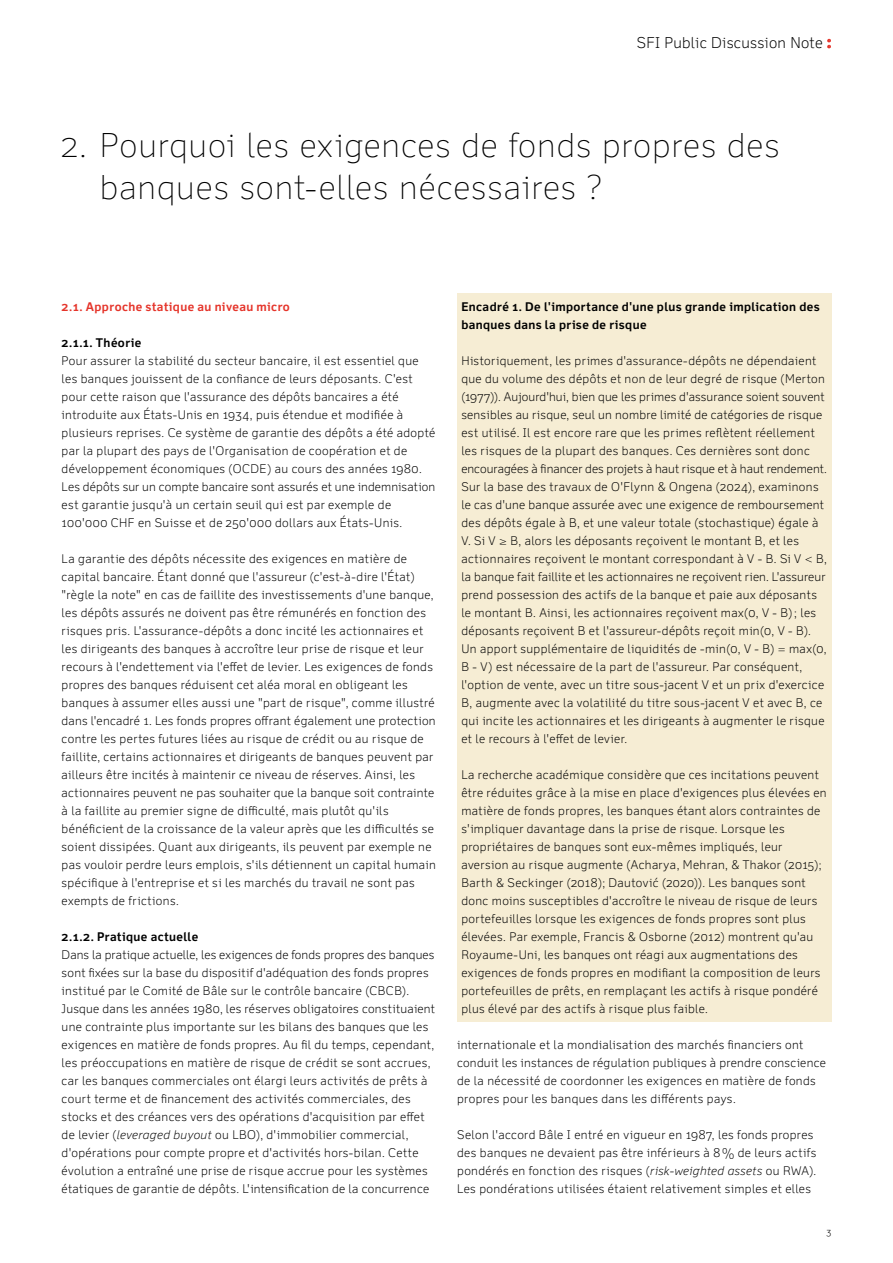
<style>
.page{position:relative;width:893px;height:1263px;background:#fff}
.page>*{position:absolute;margin:0;border:0;box-sizing:border-box;transform-origin:0 0}
.t1{font:100 33px/42px "Felbridge Pro";letter-spacing:.03em;color:#000}
.t2{font:300 15px "Felbridge Pro";letter-spacing:.02em;color:#000}
.t3{font:300 12px/18px "Felbridge Pro";letter-spacing:.03em;color:#000}
.t4{font:700 12px/18px "Felbridge Pro";letter-spacing:.035em;color:#000}
.t5{font:700 12px "Felbridge Pro";letter-spacing:.035em;color:#e5342a}
.t6{font:300 9px "Felbridge Pro";color:#000}
.s1{font-weight:700;font-size:16.5px;color:#e5342a}
.s2{font-style:italic}
</style>
<div class="page">
<div style="left:457px;top:293px;width:374px;height:728px;background:#f6edd4"></div>
<p class="t2" style="left:637px;top:34px;width:196px">SFI Public Discussion Note <span class="s1">:</span></p>
<h1 class="t1" style="left:100px;top:124px;width:681px;text-indent:-38px">2. Pourquoi les exigences de fonds propres des banques sont-elles nécessaires ?</h1>
<p class="t5" style="left:62px;top:299px;width:230px">2.1. Approche statique au niveau micro</p>
<p class="t4" style="left:62px;top:334px;width:81px">2.1.1. Théorie</p>
<p class="t3" style="left:62px;top:351px;width:375px">Pour assurer la stabilité du secteur bancaire, il est essentiel que les banques jouissent de la confiance de leurs déposants. C'est pour cette raison que l'assurance des dépôts bancaires a été introduite aux États-Unis en 1934, puis étendue et modifiée à plusieurs reprises. Ce système de garantie des dépôts a été adopté par la plupart des pays de l'Organisation de coopération et de développement économiques (OCDE) au cours des années 1980.<br>Les dépôts sur un compte bancaire sont assurés et une indemnisation est garantie jusqu'à un certain seuil qui est par exemple de 100'000 CHF en Suisse et de 250'000 dollars aux États-Unis.</p>
<p class="t3" style="left:62px;top:549px;width:376px">La garantie des dépôts nécessite des exigences en matière de capital bancaire. Étant donné que l'assureur (c'est-à-dire l'État) "règle la note" en cas de faillite des investissements d'une banque, les dépôts assurés ne doivent pas être rémunérés en fonction des risques pris. L'assurance-dépôts a donc incité les actionnaires et les dirigeants des banques à accroître leur prise de risque et leur recours à l'endettement via l'effet de levier. Les exigences de fonds propres des banques réduisent cet aléa moral en obligeant les banques à assumer elles aussi une "part de risque", comme illustré dans l'encadré 1. Les fonds propres offrant également une protection contre les pertes futures liées au risque de crédit ou au risque de faillite, certains actionnaires et dirigeants de banques peuvent par ailleurs être incités à maintenir ce niveau de réserves. Ainsi, les actionnaires peuvent ne pas souhaiter que la banque soit contrainte à la faillite au premier signe de difficulté, mais plutôt qu'ils bénéficient de la croissance de la valeur après que les difficultés se soient dissipées. Quant aux dirigeants, ils peuvent par exemple ne pas vouloir perdre leurs emplois, s'ils détiennent un capital humain spécifique à l'entreprise et si les marchés du travail ne sont pas exempts de frictions.</p>
<p class="t4" style="left:62px;top:928px;width:138px">2.1.2. Pratique actuelle</p>
<p class="t3" style="left:62px;top:945px;width:375px">Dans la pratique actuelle, les exigences de fonds propres des banques sont fixées sur la base du dispositif d'adéquation des fonds propres institué par le Comité de Bâle sur le contrôle bancaire (CBCB).<br>Jusque dans les années 1980, les réserves obligatoires constituaient une contrainte plus importante sur les bilans des banques que les exigences en matière de fonds propres. Au fil du temps, cependant, les préoccupations en matière de risque de crédit se sont accrues, car les banques commerciales ont élargi leurs activités de prêts à court terme et de financement des activités commerciales, des stocks et des créances vers des opérations d'acquisition par effet de levier (<span class="s2">leveraged buyout</span> ou LBO), d'immobilier commercial, d'opérations pour compte propre et d'activités hors-bilan. Cette évolution a entraîné une prise de risque accrue pour les systèmes étatiques de garantie de dépôts. L'intensification de la concurrence</p>
<p class="t4" style="left:461px;top:298px;width:360px">Encadré 1. De l'importance d'une plus grande implication des banques dans la prise de risque</p>
<p class="t3" style="left:461px;top:351px;width:367px">Historiquement, les primes d'assurance-dépôts ne dépendaient que du volume des dépôts et non de leur degré de risque (Merton (1977)). Aujourd'hui, bien que les primes d'assurance soient souvent sensibles au risque, seul un nombre limité de catégories de risque est utilisé. Il est encore rare que les primes reflètent réellement les risques de la plupart des banques. Ces dernières sont donc encouragées à financer des projets à haut risque et à haut rendement.<br>Sur la base des travaux de O'Flynn &amp; Ongena (2024), examinons le cas d'une banque assurée avec une exigence de remboursement des dépôts égale à B, et une valeur totale (stochastique) égale à V. Si V ≥ B, alors les déposants reçoivent le montant B, et les actionnaires reçoivent le montant correspondant à V - B. Si V &lt; B, la banque fait faillite et les actionnaires ne reçoivent rien. L'assureur prend possession des actifs de la banque et paie aux déposants le montant B. Ainsi, les actionnaires reçoivent max(0, V - B); les déposants reçoivent B et l'assureur-dépôts reçoit min(0, V - B).<br>Un apport supplémentaire de liquidités de -min(0, V - B) = max(0, B - V) est nécessaire de la part de l'assureur. Par conséquent, l'option de vente, avec un titre sous-jacent V et un prix d'exercice B, augmente avec la volatilité du titre sous-jacent V et avec B, ce qui incite les actionnaires et les dirigeants à augmenter le risque et le recours à l'effet de levier.</p>
<p class="t3" style="left:461px;top:765px;width:367px">La recherche académique considère que ces incitations peuvent être réduites grâce à la mise en place d'exigences plus élevées en matière de fonds propres, les banques étant alors contraintes de s'impliquer davantage dans la prise de risque. Lorsque les propriétaires de banques sont eux-mêmes impliqués, leur aversion au risque augmente (Acharya, Mehran, &amp; Thakor (2015); Barth &amp; Seckinger (2018); Dautović (2020)). Les banques sont donc moins susceptibles d'accroître le niveau de risque de leurs portefeuilles lorsque les exigences de fonds propres sont plus élevées. Par exemple, Francis &amp; Osborne (2012) montrent qu'au Royaume-Uni, les banques ont réagi aux augmentations des exigences de fonds propres en modifiant la composition de leurs portefeuilles de prêts, en remplaçant les actifs à risque pondéré plus élevé par des actifs à risque plus faible.</p>
<p class="t3" style="left:457px;top:1035px;width:370px">internationale et la mondialisation des marchés financiers ont conduit les instances de régulation publiques à prendre conscience de la nécessité de coordonner les exigences en matière de fonds propres pour les banques dans les différents pays.</p>
<p class="t3" style="left:457px;top:1125px;width:361px">Selon l'accord Bâle I entré en vigueur en 1987, les fonds propres des banques ne devaient pas être inférieurs à 8% de leurs actifs pondérés en fonction des risques (<span class="s2">risk-weighted assets</span> ou RWA).<br>Les pondérations utilisées étaient relativement simples et elles</p>
<p class="t6" style="left:826px;top:1226px;width:6px">3</p>
</div>
